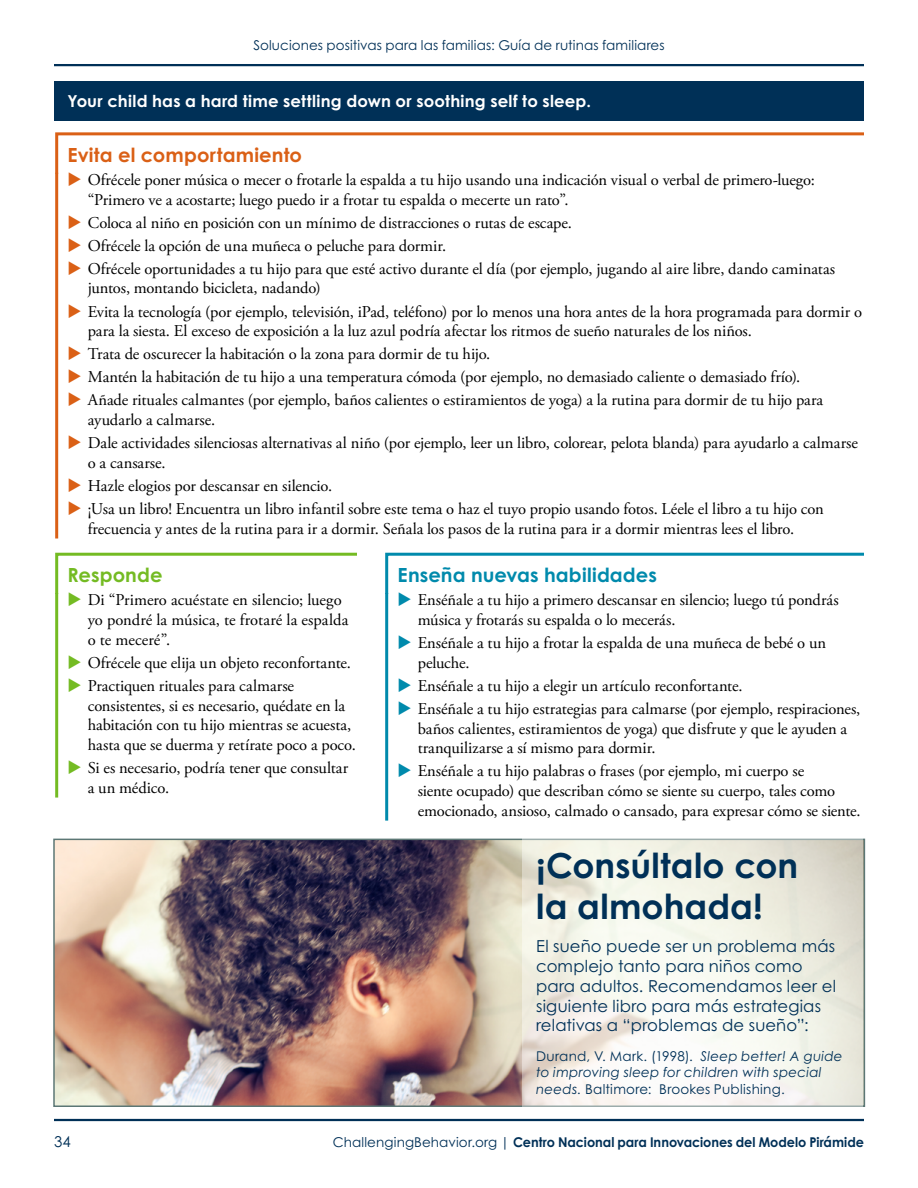
<style>
.page{position:relative;width:918px;height:1188px;background:#fff}
.page>*{position:absolute;margin:0;border:0;box-sizing:border-box;transform-origin:0 0}
.Body_Paragraph{font:700 34.5px/41.4px "Century Gothic Pro";letter-spacing:.005em;color:#003057}
.Teach_-_Heading_3{font:700 19.5px "Century Gothic Pro";letter-spacing:.005em;color:#008aac}
.Prevent_-_Heading_3{font:700 19.5px "Century Gothic Pro";letter-spacing:.01em;color:#da6016}
.Respond_-_Heading_3{font:700 19.5px "Century Gothic Pro";letter-spacing:.005em;color:#74bb23}
.Prevent_-_Bullet_lis{font:16.5px/19.8px "Adobe Garamond Pro";letter-spacing:-.005em;color:#000}
.Teach_-_Bullet_list{font:16.5px/19.8px "Adobe Garamond Pro";letter-spacing:-.005em;color:#000}
.Respond_-_Bullet_lis{font:16.5px/19.8px "Adobe Garamond Pro";letter-spacing:-.005em;color:#000}
.Body_Paragraph-2{font:16.5px/19.8px "Century Gothic Pro";letter-spacing:.01em;color:#003057}
.Reason_-_Heading_2{font:700 16.5px "Century Gothic Pro";letter-spacing:.01em;color:#fff}
.t1{font:15px "Century Gothic Pro";color:#003057}
.Body_Paragraph-3{font:italic 13.5px/16.2px "Century Gothic Pro";letter-spacing:.015em;color:#003057}
.t2{font:700 13.5px "Century Gothic Pro";color:#003057;scale:.95 1}
.t3{font:13.5px "Century Gothic Pro";letter-spacing:.01em;color:#003057}
.s1{font-style:normal}
.s2{font-weight:400}
</style>
<div class="page">
<hr style="left:54px;top:1119px;width:810px;height:2px;background:#003057">
<hr style="left:54px;top:64px;width:810px;height:2px;background:#003057">
<div style="left:54px;top:81px;width:810px;height:39px;background:#003057"></div>
<hr style="left:55px;top:173px;width:3px;height:366px;background:#da6016">
<hr style="left:55px;top:593px;width:3px;height:205px;background:#74bb23">
<hr style="left:385px;top:593px;width:3px;height:228px;background:#008aac">
<img style="left:56px;top:842px;width:467px;height:262px">
<svg style="left:523px;top:839px;width:340px;height:268px"></svg>
<svg style="left:55px;top:132px;width:809px;height:54px"></svg>
<svg style="left:55px;top:552px;width:302px;height:54px"></svg>
<svg style="left:385px;top:552px;width:479px;height:54px"></svg>
<p class="t3" style="left:253px;top:37px;width:413px">Soluciones positivas para las familias: Guía de rutinas familiares</p>
<h2 class="Reason_-_Heading_2" style="left:68px;top:90px;width:525px">Your child has a hard time settling down or soothing self to sleep.</h2>
<h3 class="Prevent_-_Heading_3" style="left:68px;top:142px;width:236px">Evita el comportamiento</h3>
<p class="Prevent_-_Bullet_lis" style="left:88px;top:170px;width:729px">Ofrécele poner música o mecer o frotarle la espalda a tu hijo usando una indicación visual o verbal de primero-luego: “Primero ve a acostarte; luego puedo ir a frotar tu espalda o mecerte un rato”.</p>
<p class="Prevent_-_Bullet_lis" style="left:88px;top:213px;width:486px">Coloca al niño en posición con un mínimo de distracciones o rutas de escape.</p>
<p class="Prevent_-_Bullet_lis" style="left:88px;top:236px;width:360px">Ofrécele la opción de una muñeca o peluche para dormir.</p>
<p class="Prevent_-_Bullet_lis" style="left:88px;top:259px;width:749px">Ofrécele oportunidades a tu hijo para que esté activo durante el día (por ejemplo, jugando al aire libre, dando caminatas juntos, montando bicicleta, nadando)</p>
<p class="Prevent_-_Bullet_lis" style="left:88px;top:302px;width:776px">Evita la tecnología (por ejemplo, televisión, iPad, teléfono) por lo menos una hora antes de la hora programada para dormir o para la siesta. El exceso de exposición a la luz azul podría afectar los ritmos de sueño naturales de los niños.</p>
<p class="Prevent_-_Bullet_lis" style="left:88px;top:345px;width:404px">Trata de oscurecer la habitación o la zona para dormir de tu hijo.</p>
<p class="Prevent_-_Bullet_lis" style="left:88px;top:368px;width:714px">Mantén la habitación de tu hijo a una temperatura cómoda (por ejemplo, no demasiado caliente o demasiado frío).</p>
<p class="Prevent_-_Bullet_lis" style="left:88px;top:391px;width:737px">Añade rituales calmantes (por ejemplo, baños calientes o estiramientos de yoga) a la rutina para dormir de tu hijo para ayudarlo a calmarse.</p>
<p class="Prevent_-_Bullet_lis" style="left:88px;top:434px;width:772px">Dale actividades silenciosas alternativas al niño (por ejemplo, leer un libro, colorear, pelota blanda) para ayudarlo a calmarse o a cansarse.</p>
<p class="Prevent_-_Bullet_lis" style="left:88px;top:477px;width:246px">Hazle elogios por descansar en silencio.</p>
<p class="Prevent_-_Bullet_lis" style="left:88px;top:500px;width:738px">¡Usa un libro! Encuentra un libro infantil sobre este tema o haz el tuyo propio usando fotos. Léele el libro a tu hijo con frecuencia y antes de la rutina para ir a dormir. Señala los pasos de la rutina para ir a dormir mientras lees el libro.</p>
<h3 class="Respond_-_Heading_3" style="left:68px;top:563px;width:97px">Responde</h3>
<p class="Respond_-_Bullet_lis" style="left:88px;top:591px;width:262px">Di “Primero acuéstate en silencio; luego yo pondré la música, te frotaré la espalda o te meceré”.</p>
<p class="Respond_-_Bullet_lis" style="left:88px;top:653px;width:265px">Ofrécele que elija un objeto reconfortante.</p>
<p class="Respond_-_Bullet_lis" style="left:88px;top:676px;width:270px">Practiquen rituales para calmarse consistentes, si es necesario, quédate en la habitación con tu hijo mientras se acuesta, hasta que se duerma y retírate poco a poco.</p>
<p class="Respond_-_Bullet_lis" style="left:88px;top:759px;width:262px">Si es necesario, podría tener que consultar a un médico.</p>
<h3 class="Teach_-_Heading_3" style="left:398px;top:563px;width:261px">Enseña nuevas habilidades</h3>
<p class="Teach_-_Bullet_list" style="left:418px;top:591px;width:422px">Enséñale a tu hijo a primero descansar en silencio; luego tú pondrás música y frotarás su espalda o lo mecerás.</p>
<p class="Teach_-_Bullet_list" style="left:418px;top:633px;width:410px">Enséñale a tu hijo a frotar la espalda de una muñeca de bebé o un peluche.</p>
<p class="Teach_-_Bullet_list" style="left:418px;top:676px;width:326px">Enséñale a tu hijo a elegir un artículo reconfortante.</p>
<p class="Teach_-_Bullet_list" style="left:418px;top:699px;width:444px">Enséñale a tu hijo estrategias para calmarse (por ejemplo, respiraciones, baños calientes, estiramientos de yoga) que disfrute y que le ayuden a tranquilizarse a sí mismo para dormir.</p>
<p class="Teach_-_Bullet_list" style="left:418px;top:762px;width:445px">Enséñale a tu hijo palabras o frases (por ejemplo, mi cuerpo se<br>siente ocupado) que describan cómo se siente su cuerpo, tales como emocionado, ansioso, calmado o cansado, para expresar cómo se siente.</p>
<p class="Body_Paragraph" style="left:536px;top:844px;width:264px">¡Consúltalo con la almohada!</p>
<p class="Body_Paragraph-2" style="left:536px;top:936px;width:301px">El sueño puede ser un problema más complejo tanto para niños como para adultos. Recomendamos leer el siguiente libro para más estrategias relativas a “problemas de sueño”:</p>
<p class="Body_Paragraph-3" style="left:536px;top:1048px;width:308px"><span class="s1">Durand, V. Mark. (1998).</span> Sleep better! A guide to improving sleep for children with special needs. <span class="s1">Baltimore: Brookes Publishing.</span></p>
<p class="t1" style="left:54px;top:1132px;width:18px">34</p>
<p class="t2" style="left:333px;top:1133px;width:561px"><span class="s2">ChallengingBehavior.org |</span> Centro Nacional para Innovaciones del Modelo Pirámide</p>
</div>
